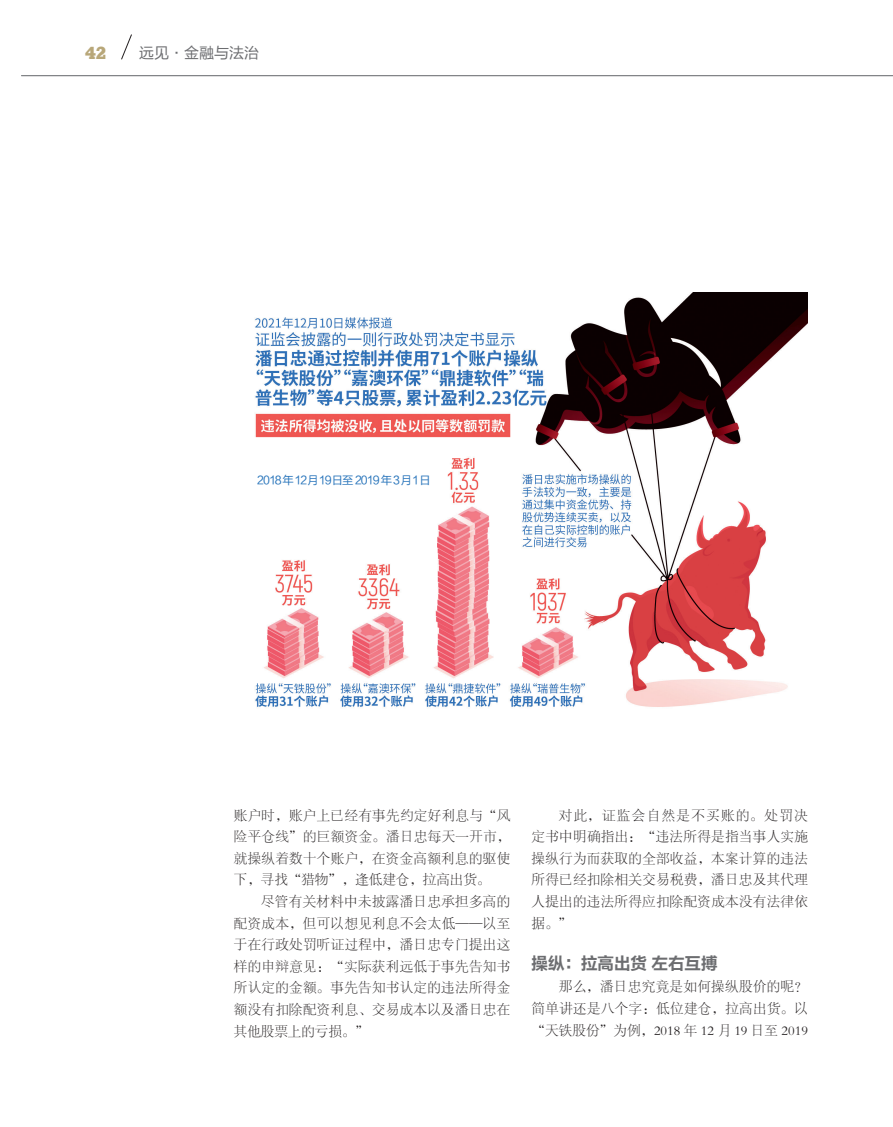
<style>
.page{position:relative;width:893px;height:1127px;background:#fff}
.page>*{position:absolute;margin:0;border:0;box-sizing:border-box;transform-origin:0 0}
.t1{font:800 16.95px "Stymie BT";color:#b8a779}
.小标题段前后{font:16.5px "FZLTCHJW GB1 0";color:#6c6d70}
.t2{font:15px "FZLTHJW GB1 0";color:#6c6d70}
.正文{font:13.5px/21.6px "FZSYJW GB1 0";letter-spacing:.025em;color:#231f20;text-align:justify}
.提文{font:11.25px "FZLTHK GBK1 0";letter-spacing:-.01em;color:#2673ba}
</style>
<div class="page">
<svg style="left:121px;top:34px;width:11px;height:26px"></svg>
<hr style="left:21px;top:75px;width:872px;height:1px;background:#808285">
<img style="left:255px;top:292px;width:553px;height:415px">
<p class="t1" style="left:85px;top:43px;width:23px">42</p>
<p class="t2" style="left:139px;top:45px;width:121px">远见·金融与法治</p>
<p class="提文" style="left:257px;top:474px;width:175px">2018年12月19日至 2019年3月1日</p>
<p class="正文" style="left:234px;top:804px;width:278px">账户时，账户上已经有事先约定好利息与“风险平仓线”的巨额资金。潘日忠每天一开市，就操纵着数十个账户，在资金高额利息的驱使下，寻找“猎物”，逢低建仓，拉高出货。</p>
<p class="正文" style="left:234px;top:891px;width:278px;text-indent:27px">尽管有关材料中未披露潘日忠承担多高的配资成本，但可以想见利息不会太低——以至于在行政处罚听证过程中，潘日忠专门提出这样的申辩意见：“实际获利远低于事先告知书所认定的金额。事先告知书认定的违法所得金额没有扣除配资利息、交易成本以及潘日忠在其他股票上的亏损。”</p>
<p class="正文" style="left:531px;top:804px;width:278px;text-indent:27px">对此，证监会自然是不买账的。处罚决定书中明确指出：“违法所得是指当事人实施操纵行为而获取的全部收益，本案计算的违法所得已经扣除相关交易税费，潘日忠及其代理人提出的违法所得应扣除配资成本没有法律依据。”</p>
<p class="小标题段前后" style="left:531px;top:954px;width:188px">操纵：拉高出货 左右互搏</p>
<p class="正文" style="left:531px;top:976px;width:278px;text-indent:27px">那么，潘日忠究竟是如何操纵股价的呢？简单讲还是八个字：低位建仓，拉高出货。以“天铁股份”为例，2018 年 12 月 19 日至 2019</p>
</div>
